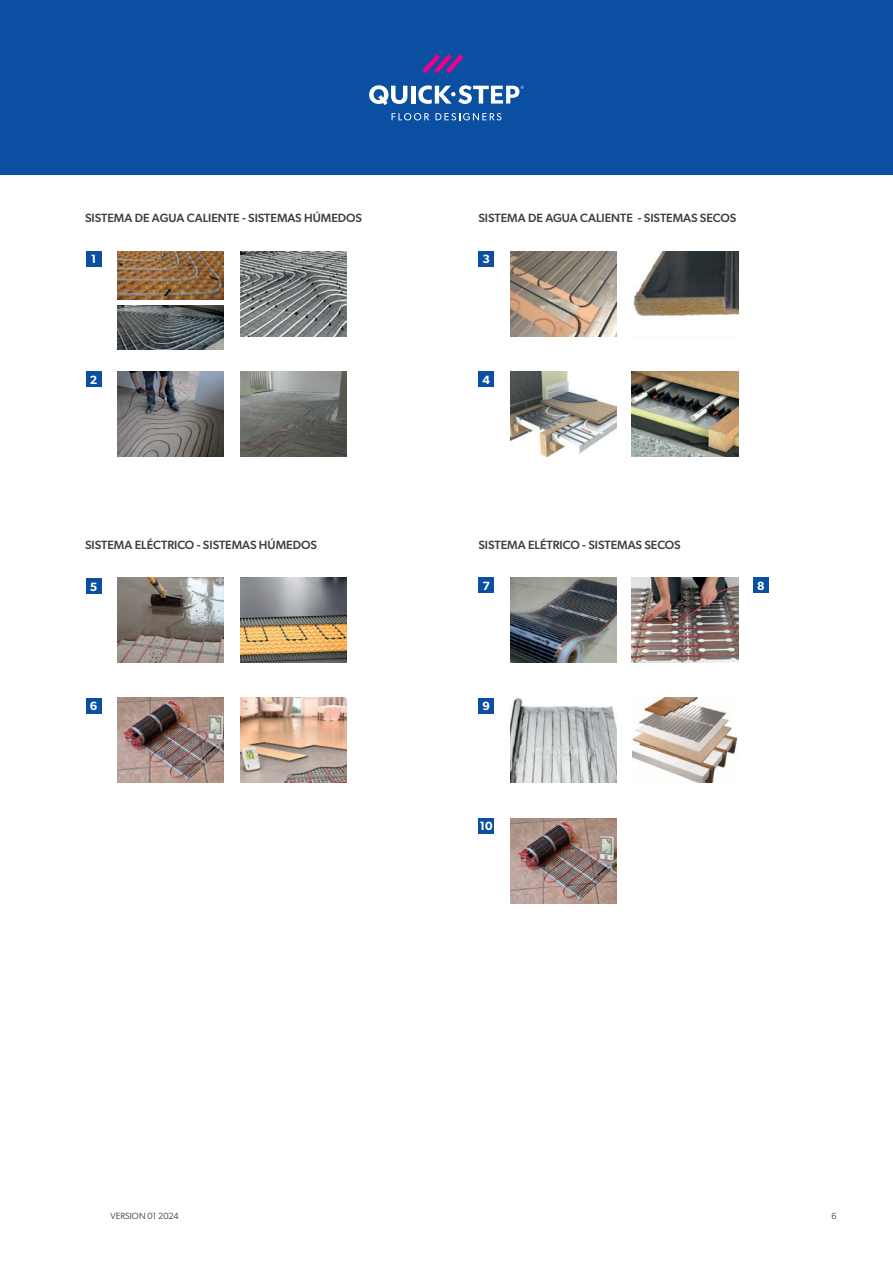
<style>
.page{position:relative;width:893px;height:1263px;background:#fff}
.page>*{position:absolute;margin:0;border:0;box-sizing:border-box;transform-origin:0 0}
.t1{font:500 12px "Gibson";color:#3e3e3f}
.t2{font:600 12px "Gibson";color:#fff}
.t3{font:9px "Gibson";color:#3e3e3f}
</style>
<div class="page">
<div style="left:0;top:0;width:893px;height:174px;background:#0a4fa2"></div>
<svg style="left:392px;top:113px;width:37px;height:7px"></svg>
<svg style="left:436px;top:113px;width:65px;height:7px"></svg>
<svg style="left:422px;top:54px;width:42px;height:19px"></svg>
<svg style="left:369px;top:85px;width:38px;height:20px"></svg>
<hr style="left:411px;top:86px;width:4px;height:18px;background:#fff">
<svg style="left:418px;top:85px;width:106px;height:19px"></svg>
<img style="left:240px;top:252px;width:107px;height:84px">
<img style="left:117px;top:306px;width:106px;height:43px">
<img style="left:117px;top:251px;width:106px;height:49px">
<img style="left:240px;top:372px;width:107px;height:84px">
<img style="left:117px;top:372px;width:106px;height:84px">
<img style="left:511px;top:818px;width:106px;height:85px">
<img style="left:633px;top:251px;width:105px;height:65px">
<img style="left:510px;top:251px;width:107px;height:85px">
<img style="left:511px;top:372px;width:106px;height:84px">
<img style="left:632px;top:371px;width:106px;height:85px">
<img style="left:240px;top:578px;width:107px;height:85px">
<img style="left:117px;top:578px;width:106px;height:85px">
<img style="left:117px;top:698px;width:106px;height:85px">
<img style="left:240px;top:698px;width:107px;height:85px">
<img style="left:511px;top:578px;width:106px;height:85px">
<img style="left:632px;top:578px;width:106px;height:85px">
<img style="left:511px;top:698px;width:106px;height:85px">
<img style="left:632px;top:698px;width:106px;height:85px">
<div style="left:478px;top:578px;width:16px;height:15px;background:#0a4fa2"></div>
<div style="left:753px;top:578px;width:16px;height:15px;background:#0a4fa2"></div>
<div style="left:478px;top:698px;width:16px;height:15px;background:#0a4fa2"></div>
<div style="left:478px;top:818px;width:16px;height:16px;background:#0a4fa2"></div>
<div style="left:86px;top:578px;width:15px;height:16px;background:#0a4fa2"></div>
<div style="left:86px;top:251px;width:15px;height:16px;background:#0a4fa2"></div>
<div style="left:478px;top:251px;width:16px;height:16px;background:#0a4fa2"></div>
<div style="left:86px;top:371px;width:15px;height:16px;background:#0a4fa2"></div>
<div style="left:478px;top:371px;width:16px;height:16px;background:#0a4fa2"></div>
<div style="left:86px;top:698px;width:15px;height:15px;background:#0a4fa2"></div>
<p class="t1" style="left:85px;top:211px;width:279px">SISTEMA DE AGUA CALIENTE - SISTEMAS HÚMEDOS</p>
<p class="t1" style="left:478px;top:211px;width:259px">SISTEMA DE AGUA CALIENTE - SISTEMAS SECOS</p>
<p class="t2" style="left:91px;top:252px;width:7px">1</p>
<p class="t2" style="left:482px;top:252px;width:9px">3</p>
<p class="t2" style="left:90px;top:372px;width:9px">2</p>
<p class="t2" style="left:482px;top:372px;width:9px">4</p>
<p class="t1" style="left:85px;top:537px;width:233px">SISTEMA ELÉCTRICO - SISTEMAS HÚMEDOS</p>
<p class="t1" style="left:478px;top:537px;width:204px">SISTEMA ELÉTRICO - SISTEMAS SECOS</p>
<p class="t2" style="left:90px;top:579px;width:9px">5</p>
<p class="t2" style="left:90px;top:699px;width:9px">6</p>
<p class="t2" style="left:482px;top:578px;width:9px">7</p>
<p class="t2" style="left:757px;top:578px;width:9px">8</p>
<p class="t2" style="left:482px;top:699px;width:9px">9</p>
<p class="t2" style="left:480px;top:819px;width:15px">10</p>
<p class="t3" style="left:111px;top:1210px;width:70px">VERSION 01 2024</p>
<p class="t3" style="left:831px;top:1210px;width:7px">6</p>
</div>
